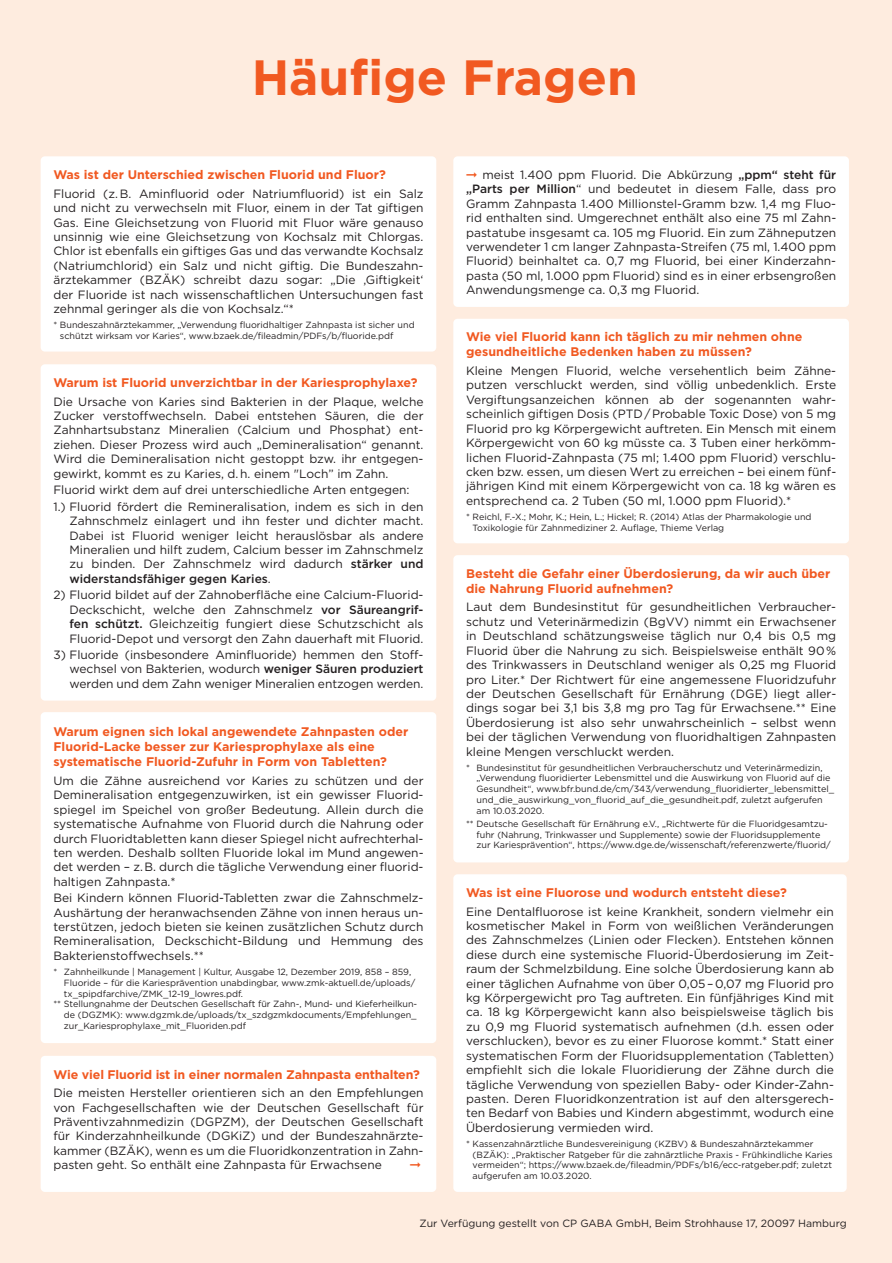
<style>
.page{position:relative;width:892px;height:1263px;background:#fff}
.page>*{position:absolute;margin:0;border:0;box-sizing:border-box;transform-origin:0 0}
.t1{font:700 49.5px "Gotham";color:#f15921}
.t2{font:700 12.45px/15px "Gotham";color:#f15921}
.t3{font:12px/14.4px "Gotham";color:#231f20;text-align:justify}
.t4{font:10.5px "Gotham";color:#231f20}
.t5{font:9px/10.8px "Gotham";color:#231f20}
.s1{font-weight:500}
.s2{color:#f15921}
</style>
<div class="page">
<div style="left:0;top:0;width:891px;height:1263px;background:#feecdf"></div>
<div style="left:41px;top:156px;width:395px;height:195px;background:#fff;border-radius:4px"></div>
<div style="left:453px;top:555px;width:396px;height:307px;background:#fff;border-radius:4px"></div>
<div style="left:41px;top:712px;width:395px;height:331px;background:#fff;border-radius:4px"></div>
<div style="left:453px;top:874px;width:393px;height:318px;background:#fff;border-radius:4px"></div>
<div style="left:41px;top:1056px;width:395px;height:136px;background:#fff;border-radius:4px"></div>
<div style="left:453px;top:319px;width:396px;height:224px;background:#fff;border-radius:4px"></div>
<div style="left:41px;top:364px;width:395px;height:336px;background:#fff;border-radius:4px"></div>
<div style="left:453px;top:156px;width:396px;height:151px;background:#fff;border-radius:4px"></div>
<h1 class="t1" style="left:252px;top:45px;width:388px">Häufige Fragen</h1>
<p class="t2" style="left:53px;top:167px;width:334px">Was ist der Unterschied zwischen Fluorid und Fluor?</p>
<p class="t3" style="left:53px;top:186px;width:371px">Fluorid (z. B. Aminfluorid oder Natriumfluorid) ist ein Salz und nicht zu verwechseln mit Fluor, einem in der Tat giftigen Gas. Eine Gleichsetzung von Fluorid mit Fluor wäre genauso unsinnig wie eine Gleichsetzung von Kochsalz mit Chlorgas.<br>Chlor ist ebenfalls ein giftiges Gas und das verwandte Kochsalz (Natriumchlorid) ein Salz und nicht giftig. Die Bundeszahn&shy;ärztekammer (BZÄK) schreibt dazu sogar: „Die ,Giftigkeit‘ der Fluoride ist nach wissenschaftlichen Untersuchungen fast zehnmal geringer als die von Kochsalz.“*</p>
<p class="t5" style="left:60px;top:319px;width:356px;text-indent:-7px">* Bundeszahnärztekammer, „Verwendung fluoridhaltiger Zahnpasta ist sicher und schützt wirksam vor Karies“, www.bzaek.de/fileadmin/PDFs/b/fluoride.pdf</p>
<p class="t2" style="left:53px;top:375px;width:365px">Warum ist Fluorid unverzichtbar in der Kariesprophylaxe?</p>
<p class="t3" style="left:53px;top:394px;width:371px;text-align:left">Die Ursache von Karies sind Bakterien in der Plaque, welche Zucker verstoffwechseln. Dabei entstehen Säuren, die der Zahnhartsubstanz Mineralien (Calcium und Phosphat) ent&shy;ziehen. Dieser Prozess wird auch „Demineralisation“ genannt.<br>Wird die Demineralisation nicht gestoppt bzw. ihr entgegen&shy;gewirkt, kommt es zu Karies, d. h. einem "Loch” im Zahn.</p>
<p class="t3" style="left:53px;top:481px;width:371px;line-height:16.5px">Fluorid wirkt dem auf drei unterschiedliche Arten entgegen:<br>1.) Fluorid fördert die Remineralisation, indem es sich in den</p>
<p class="t3" style="left:69px;top:513px;width:355px">Zahnschmelz einlagert und ihn fester und dichter macht.<br>Dabei ist Fluorid weniger leicht herauslösbar als andere Mineralien und hilft zudem, Calcium besser im Zahnschmelz zu binden. Der Zahnschmelz wird dadurch <span class="s1">stärker und widerstandsfähiger gegen Karies</span>.</p>
<p class="t3" style="left:69px;top:587px;width:355px;text-indent:-16px">2) Fluorid bildet auf der Zahnoberfläche eine Calcium-Fluorid-Deckschicht, welche den Zahnschmelz <span class="s1">vor Säureangrif&shy;fen schützt.</span> Gleichzeitig fungiert diese Schutzschicht als Fluorid-Depot und versorgt den Zahn dauerhaft mit Fluorid.</p>
<p class="t3" style="left:70px;top:647px;width:355px;text-align:left;text-indent:-16px">3) Fluoride (insbesondere Aminfluoride) hemmen den Stoff&shy;wechsel von Bakterien, wodurch <span class="s1">weniger Säuren produziert </span>werden und dem Zahn weniger Mineralien entzogen werden.</p>
<p class="t2" style="left:53px;top:724px;width:356px">Warum eignen sich lokal angewendete Zahnpasten oder<br>Fluorid-Lacke besser zur Kariesprophylaxe als eine systematische Fluorid-Zufuhr in Form von Tabletten?</p>
<p class="t3" style="left:53px;top:773px;width:371px">Um die Zähne ausreichend vor Karies zu schützen und der Demineralisation entgegenzuwirken, ist ein gewisser Fluorid&shy;spiegel im Speichel von großer Bedeutung. Allein durch die systematische Aufnahme von Fluorid durch die Nahrung oder durch Fluoridtabletten kann dieser Spiegel nicht aufrechterhal&shy;ten werden. Deshalb sollten Fluoride lokal im Mund angewen&shy;det werden – z. B. durch die tägliche Verwendung einer fluorid&shy;haltigen Zahnpasta.*</p>
<p class="t3" style="left:53px;top:890px;width:371px">Bei Kindern können Fluorid-Tabletten zwar die Zahnschmelz-Aushärtung der heranwachsenden Zähne von innen heraus un&shy;terstützen, jedoch bieten sie keinen zusätzlichen Schutz durch Remineralisation, Deckschicht-Bildung und Hemmung des Bakterienstoffwechsels.**</p>
<p class="t5" style="left:53px;top:966px;width:359px">* Zahnheilkunde | Management | Kultur, Ausgabe 12, Dezember 2019, 858 – 859,</p>
<p class="t5" style="left:64px;top:977px;width:353px">Fluoride – für die Kariesprävention unabdingbar, www.zmk-aktuell.de/uploads/</p>
<p class="t5" style="left:64px;top:987px;width:181px">tx_spipdfarchive/ZMK_12-19_lowres.pdf.</p>
<p class="t5" style="left:53px;top:998px;width:365px">** Stellungnahme der Deutschen Gesellschaft für Zahn-, Mund- und Kieferheilkun-</p>
<p class="t5" style="left:64px;top:1009px;width:354px">de (DGZMK): www.dgzmk.de/uploads/tx_szdgzmkdocuments/Empfehlungen_</p>
<p class="t5" style="left:64px;top:1020px;width:183px">zur_Kariesprophylaxe_mit_Fluoriden.pdf</p>
<p class="t2" style="left:53px;top:1066px;width:368px">Wie viel Fluorid ist in einer normalen Zahnpasta enthalten?</p>
<p class="t3" style="left:53px;top:1085px;width:371px;text-align:left">Die meisten Hersteller orientieren sich an den Empfehlungen von Fachgesellschaften wie der Deutschen Gesellschaft für Präventivzahnmedizin (DGPZM), der Deutschen Gesellschaft für Kinderzahnheilkunde (DGKiZ) und der Bundeszahnärzte&shy;kammer (BZÄK), wenn es um die Fluoridkonzentration in Zahn&shy;pasten geht. So enthält eine Zahnpasta für Erwachsene</p>
<p class="t3" style="left:466px;top:167px;width:371px;text-align:left"><span class="s2">➞</span> meist 1.400 ppm Fluorid. Die Abkürzung <span class="s1">„ppm“ steht für „Parts per Million</span>“ und bedeutet in diesem Falle, dass pro Gramm Zahnpasta 1.400 Millionstel-Gramm bzw. 1,4 mg Fluo&shy;rid enthalten sind. Umgerechnet enthält also eine 75 ml Zahn&shy;pastatube insgesamt ca. 105 mg Fluorid. Ein zum Zähneputzen verwendeter 1 cm langer Zahnpasta-Streifen (75 ml, 1.400 ppm Fluorid) beinhaltet ca. 0,7 mg Fluorid, bei einer Kinderzahn&shy;pasta (50 ml, 1.000 ppm Fluorid) sind es in einer erbsengroßen Anwendungsmenge ca. 0,3 mg Fluorid.</p>
<p class="t2" style="left:466px;top:329px;width:338px">Wie viel Fluorid kann ich täglich zu mir nehmen ohne gesundheitliche Bedenken haben zu müssen?</p>
<p class="t3" style="left:466px;top:363px;width:371px;text-align:left">Kleine Mengen Fluorid, welche versehentlich beim Zähne&shy;putzen verschluckt werden, sind völlig unbedenklich. Erste Vergiftungsanzeichen können ab der sogenannten wahr&shy;scheinlich giftigen Dosis (PTD / Probable Toxic Dose) von 5 mg Fluorid pro kg Körpergewicht auftreten. Ein Mensch mit einem Körpergewicht von 60 kg müsste ca. 3 Tuben einer herkömm&shy;lichen Fluorid-Zahnpasta (75 ml; 1.400 ppm Fluorid) verschlu&shy;cken bzw. essen, um diesen Wert zu erreichen – bei einem fünf&shy;jährigen Kind mit einem Körpergewicht von ca. 18 kg wären es entsprechend ca. 2 Tuben (50 ml, 1.000 ppm Fluorid).*</p>
<p class="t5" style="left:472px;top:511px;width:340px;text-indent:-7px">* Reichl, F.-X.; Mohr, K.; Hein, L.; Hickel; R. (2014) Atlas der Pharmakologie und<br>Toxikologie für Zahnmediziner 2. Auflage, Thieme Verlag</p>
<p class="t2" style="left:466px;top:566px;width:366px">Besteht die Gefahr einer Überdosierung, da wir auch über die Nahrung Fluorid aufnehmen?</p>
<p class="t3" style="left:466px;top:600px;width:371px">Laut dem Bundesinstitut für gesundheitlichen Verbraucher&shy;schutz und Veterinärmedizin (BgVV) nimmt ein Erwachsener in Deutschland schätzungsweise täglich nur 0,4 bis 0,5 mg Fluorid über die Nahrung zu sich. Beispielsweise enthält 90 % des Trinkwassers in Deutschland weniger als 0,25 mg Fluorid pro Liter.* Der Richtwert für eine angemessene Fluoridzufuhr der Deutschen Gesellschaft für Ernährung (DGE) liegt aller&shy;dings sogar bei 3,1 bis 3,8 mg pro Tag für Erwachsene.** Eine Überdosierung ist also sehr unwahrscheinlich – selbst wenn bei der täglichen Verwendung von fluoridhaltigen Zahnpasten kleine Mengen verschluckt werden.</p>
<p class="t5" style="left:476px;top:762px;width:359px;text-indent:-11px">* Bundesinstitut für gesundheitlichen Verbraucherschutz und Veterinärmedizin, „Verwendung fluoridierter Lebensmittel und die Auswirkung von Fluorid auf die Gesundheit“, www.bfr.bund.de/cm/343/verwendung_fluoridierter_lebensmittel_ und_die_auswirkung_von_fluorid_auf_die_gesundheit.pdf, zuletzt aufgerufen am 10.03.2020.</p>
<p class="t5" style="left:476px;top:818px;width:355px;text-indent:-11px">** Deutsche Gesellschaft für Ernährung e.V., „Richtwerte für die Fluoridgesamtzu&shy;fuhr (Nahrung, Trinkwasser und Supplemente) sowie der Fluoridsupplemente zur Kariesprävention“, https://www.dge.de/wissenschaft/referenzwerte/fluorid/</p>
<p class="t2" style="left:466px;top:885px;width:322px">Was ist eine Fluorose und wodurch entsteht diese?</p>
<p class="t3" style="left:466px;top:904px;width:369px">Eine Dentalfluorose ist keine Krankheit, sondern vielmehr ein kosmetischer Makel in Form von weißlichen Veränderungen des Zahnschmelzes (Linien oder Flecken). Entstehen können diese durch eine systemische Fluorid-Überdosierung im Zeit&shy;raum der Schmelzbildung. Eine solche Überdosierung kann ab einer täglichen Aufnahme von über 0,05 – 0,07 mg Fluorid pro kg Körpergewicht pro Tag auftreten. Ein fünfjähriges Kind mit ca. 18 kg Körpergewicht kann also beispielsweise täglich bis zu 0,9 mg Fluorid systematisch aufnehmen (d.h. essen oder verschlucken), bevor es zu einer Fluorose kommt.* Statt einer systematischen Form der Fluoridsupplementation (Tabletten) empfiehlt sich die lokale Fluoridierung der Zähne durch die tägliche Verwendung von speziellen Baby- oder Kinder-Zahn&shy;pasten. Deren Fluoridkonzentration ist auf den altersgerech&shy;ten Bedarf von Babies und Kindern abgestimmt, wodurch eine Überdosierung vermieden wird.</p>
<p class="t5" style="left:472px;top:1138px;width:361px;text-indent:-7px">* Kassenzahnärztliche Bundesvereinigung (KZBV) &amp; Bundeszahnärztekammer (BZÄK): „Praktischer Ratgeber für die zahnärztliche Praxis - Frühkindliche Karies vermeiden“; https://www.bzaek.de/fileadmin/PDFs/b16/ecc-ratgeber.pdf; zuletzt aufgerufen am 10.03.2020.</p>
<p class="t4" style="left:419px;top:1216px;width:428px">Zur Verfügung gestellt von CP GABA GmbH, Beim Strohhause 17, 20097 Hamburg</p>
</div>
